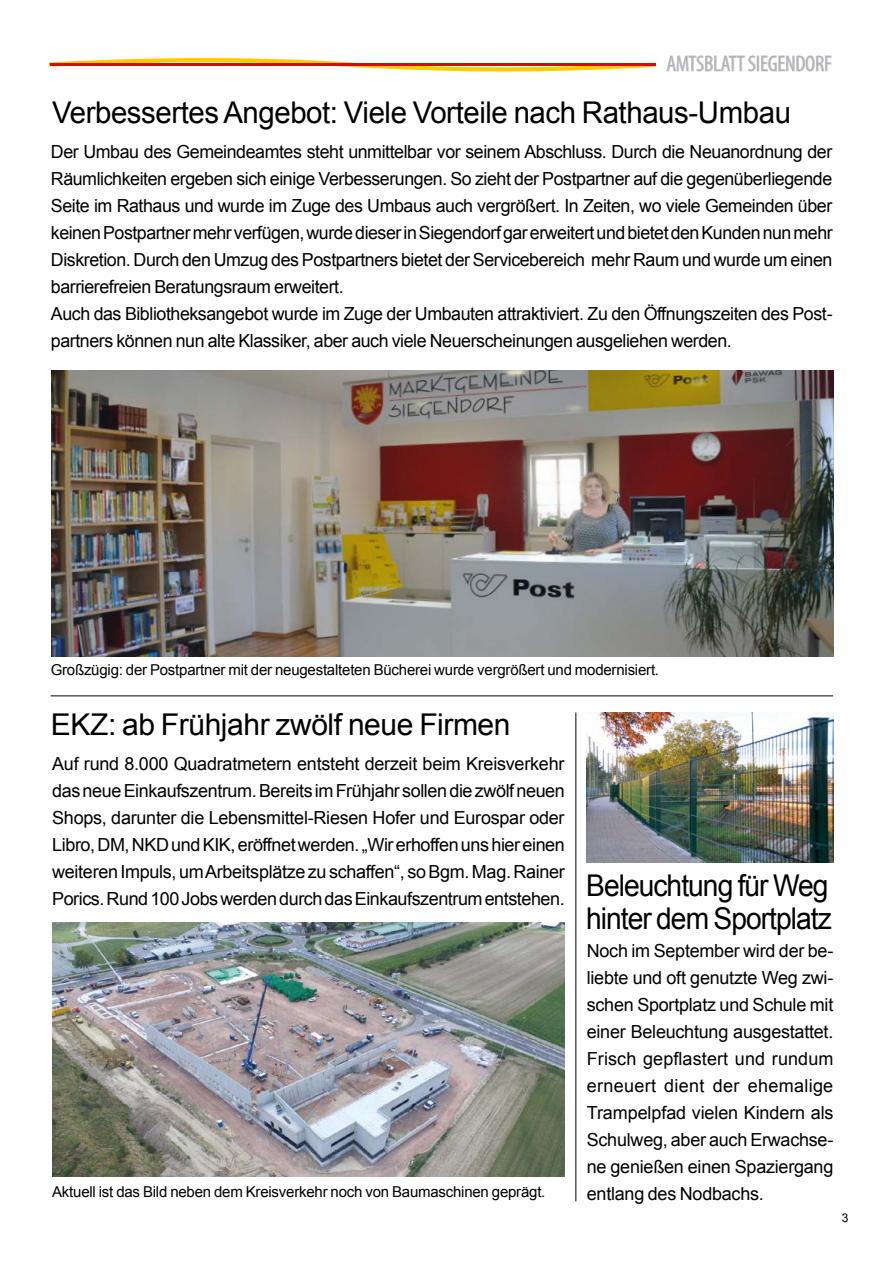
<style>
.page{position:relative;width:893px;height:1263px;background:#fff}
.page>*{position:absolute;margin:0;border:0;box-sizing:border-box;transform-origin:0 0}
.t1{font:30px "Arial";letter-spacing:-.015em;color:#000}
.t2{font:30px/33px "Arial";letter-spacing:-.035em;color:#000;scale:.94 1}
.t3{font:condensed 22.5px "Myriad Pro";letter-spacing:-.01em;color:#b2b2b6}
.t4{font:18px/27px "Arial";letter-spacing:-.025em;color:#000;text-align:justify}
.t5{font:15px "Arial";letter-spacing:-.015em;color:#000}
.t6{font:12px "Arial";color:#000}
</style>
<div class="page">
<svg style="left:666px;top:55px;width:166px;height:17px"></svg>
<svg style="left:50px;top:58px;width:605px;height:14px"></svg>
<hr style="left:50px;top:63px;width:605px;height:3px;background:#d50911">
<img style="left:52px;top:922px;width:513px;height:254px">
<hr style="left:51px;top:696px;width:782px;height:1px;background:#000">
<img style="left:587px;top:712px;width:246px;height:150px">
<img style="left:51px;top:370px;width:782px;height:287px">
<hr style="left:576px;top:712px;width:1px;height:489px;background:#000">
<p class="t3" style="left:666px;top:50px;width:167px">AMTSBLATT SIEGENDORF</p>
<h1 class="t1" style="left:52px;top:93px;width:740px">Verbessertes Angebot: Viele Vorteile nach Rathaus-Umbau</h1>
<p class="t4" style="left:51px;top:139px;width:783px;text-align:left">Der Umbau des Gemeindeamtes steht unmittelbar vor seinem Abschluss. Durch die Neuanordnung der Räumlichkeiten ergeben sich einige Verbesserungen. So zieht der Postpartner auf die gegenüberliegende Seite im Rathaus und wurde im Zuge des Umbaus auch vergrößert. In Zeiten, wo viele Gemeinden über keinen Postpartner mehr verfügen, wurde dieser in Siegendorf gar erweitert und bietet den Kunden nun mehr Diskretion. Durch den Umzug des Postpartners bietet der Servicebereich mehr Raum und wurde um einen barrierefreien Beratungsraum erweitert.<br>Auch das Bibliotheksangebot wurde im Zuge der Umbauten attraktiviert. Zu den Öffnungszeiten des Post&shy;partners können nun alte Klassiker, aber auch viele Neuerscheinungen ausgeliehen werden.</p>
<p class="t5" style="left:51px;top:659px;width:610px">Großzügig: der Postpartner mit der neugestalteten Bücherei wurde vergrößert und modernisiert.</p>
<h1 class="t1" style="left:51px;top:705px;width:461px">EKZ: ab Frühjahr zwölf neue Firmen</h1>
<p class="t4" style="left:52px;top:750px;width:514px">Auf rund 8.000 Quadratmetern entsteht derzeit beim Kreisverkehr das neue Einkaufszentrum. Bereits im Frühjahr sollen die zwölf neuen Shops, darunter die Lebensmittel-Riesen Hofer und Eurospar oder Libro, DM, NKD und KIK, eröffnet werden. „Wir erhoffen uns hier einen weiteren Impuls, um Arbeitsplätze zu schaffen“, so Bgm. Mag. Rainer Porics. Rund 100 Jobs werden durch das Einkaufszentrum entstehen.</p>
<p class="t5" style="left:52px;top:1182px;width:495px">Aktuell ist das Bild neben dem Kreisverkehr noch von Baumaschinen geprägt.</p>
<h1 class="t2" style="left:586px;top:870px;width:263px">Beleuchtung für Weg hinter dem Sportplatz</h1>
<p class="t4" style="left:587px;top:937px;width:248px">Noch im September wird der be&shy;liebte und oft genutzte Weg zwi&shy;schen Sportplatz und Schule mit einer Beleuchtung ausgestattet.<br>Frisch gepflastert und rundum erneuert dient der ehemalige Trampelpfad vielen Kindern als Schulweg, aber auch Erwachse&shy;ne genießen einen Spaziergang entlang des Nodbachs.</p>
<p class="t6" style="left:842px;top:1210px;width:8px">3</p>
</div>
